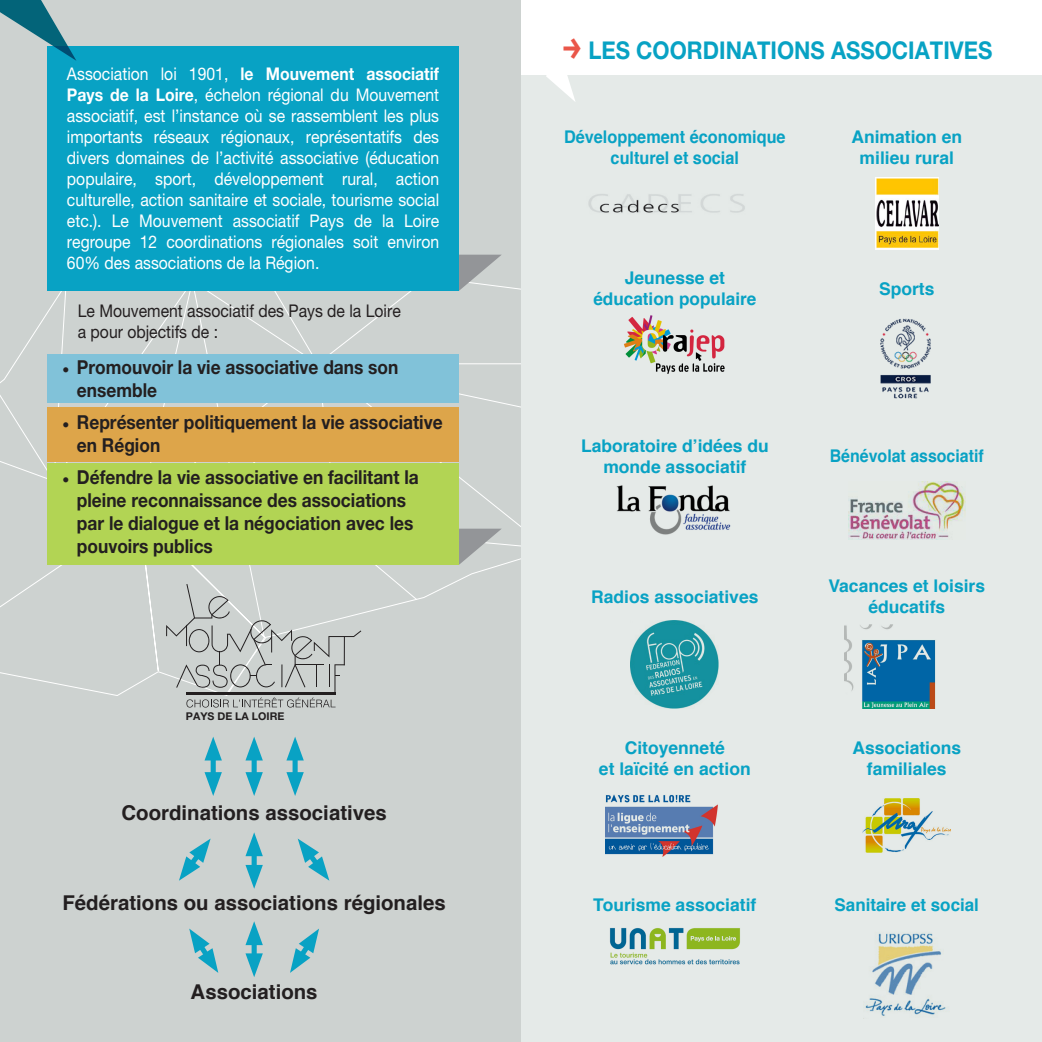
<style>
.page{position:relative;width:1042px;height:1042px;background:#fff}
.page>*{position:absolute;margin:0;border:0;box-sizing:border-box;transform-origin:0 0}
.t1{font:700 24.5px "Helvetica Neue LT Pro";color:#08a2c4;scale:.9 1}
.t2{font:700 20.47px "Helvetica";color:#231f20}
.t3{font:700 19.25px/23.1px "Helvetica Neue LT Pro";color:#231f20;scale:.9 1}
.t4{font:17.5px/21px "Helvetica Neue LT Pro";color:#fff;text-align:justify;scale:.9 1}
.t5{font:700 17.5px/21px "Helvetica";color:#08a2c4;text-align:center}
.t6{font:17.5px/21px "Helvetica Neue LT Pro";color:#231f20;scale:.9 1}
.t7{font:700 17.5px/21px "Helvetica";color:#08a2c4;text-align:center;scale:.93 1}
.t8{font:700 17.5px "Helvetica";color:#08a2c4;scale:.91 1}
.t9{font:700 10.67px "Helvetica Neue LT Pro";color:#231f20}
.s1{font-weight:700}
.s2{font-family:"Minion Pro";font-weight:400}
.s3{font-family:"Engel New Sans PRO";font-size:35px;color:#ea5649}
</style>
<div class="page">
<div style="left:0;top:0;width:521px;height:1042px;background:#cdd2d0"></div>
<svg style="left:0;top:254px;width:521px;height:441px"></svg>
<div style="left:47px;top:355px;width:412px;height:48px;background:#81c2d9"></div>
<div style="left:47px;top:407px;width:412px;height:54px;background:#dda54a"></div>
<div style="left:47px;top:464px;width:412px;height:101px;background:#b2d454"></div>
<div style="left:521px;top:76px;width:521px;height:966px;background:#e5eae8"></div>
<svg style="left:166px;top:584px;width:195px;height:123px"></svg>
<div style="left:252px;top:751px;width:5px;height:30px;background:#08a2c4"></div>
<svg style="left:245px;top:737px;width:18px;height:23px"></svg>
<svg style="left:245px;top:772px;width:18px;height:24px"></svg>
<div style="left:252px;top:847px;width:5px;height:27px;background:#08a2c4"></div>
<svg style="left:245px;top:832px;width:18px;height:24px"></svg>
<svg style="left:245px;top:865px;width:18px;height:24px"></svg>
<div style="left:252px;top:935px;width:5px;height:28px;background:#08a2c4"></div>
<svg style="left:245px;top:921px;width:18px;height:24px"></svg>
<svg style="left:245px;top:953px;width:18px;height:24px"></svg>
<div style="left:292px;top:751px;width:6px;height:30px;background:#08a2c4"></div>
<svg style="left:286px;top:737px;width:18px;height:23px"></svg>
<svg style="left:286px;top:772px;width:18px;height:24px"></svg>
<svg style="left:290px;top:928px;width:29px;height:45px"></svg>
<svg style="left:189px;top:928px;width:29px;height:45px"></svg>
<svg style="left:179px;top:838px;width:32px;height:42px"></svg>
<svg style="left:298px;top:839px;width:31px;height:41px"></svg>
<div style="left:211px;top:751px;width:5px;height:30px;background:#08a2c4"></div>
<svg style="left:204px;top:737px;width:18px;height:23px"></svg>
<svg style="left:204px;top:772px;width:18px;height:24px"></svg>
<svg style="left:459px;top:255px;width:43px;height:36px"></svg>
<svg style="left:459px;top:529px;width:43px;height:36px"></svg>
<img style="left:588px;top:194px;width:157px;height:19px">
<img style="left:875px;top:178px;width:63px;height:71px">
<img style="left:624px;top:315px;width:101px;height:59px">
<img style="left:880px;top:318px;width:51px;height:81px">
<img style="left:616px;top:485px;width:115px;height:50px">
<img style="left:848px;top:482px;width:117px;height:58px">
<img style="left:631px;top:620px;width:88px;height:88px">
<img style="left:844px;top:624px;width:92px;height:85px">
<img style="left:605px;top:794px;width:113px;height:62px">
<img style="left:863px;top:799px;width:88px;height:53px">
<img style="left:610px;top:928px;width:130px;height:37px">
<img style="left:865px;top:933px;width:81px;height:83px">
<svg style="left:546px;top:75px;width:29px;height:26px"></svg>
<div style="left:47px;top:46px;width:412px;height:245px;background:#08a2c4"></div>
<svg style="left:0;top:0;width:76px;height:61px"></svg>
<p class="t4" style="left:67px;top:63px;width:415px">Association loi 1901, <span class="s1">le Mouvement associatif Pays de la Loire</span>, échelon régional du Mouvement associatif, est l’instance où se rassemblent les plus importants réseaux régionaux, représentatifs des divers domaines de l’activité associative (éducation populaire, sport, développement rural, action culturelle, action sanitaire et sociale, tourisme social etc.). Le Mouvement associatif Pays de la Loire regroupe 12 coordinations régionales soit environ 60% des associations de la Région.</p>
<p class="t6" style="left:78px;top:300px;width:360px">Le Mouvement associatif des Pays de la Loire a pour objectifs de :</p>
<p class="t3" style="left:77px;top:355px;width:359px;text-indent:-15px"><span class="s2">•</span> Promouvoir la vie associative dans son ensemble</p>
<p class="t3" style="left:77px;top:410px;width:408px;text-indent:-15px"><span class="s2">•</span> Représenter politiquement la vie associative en Région</p>
<p class="t3" style="left:77px;top:465px;width:381px;text-indent:-15px"><span class="s2">•</span> Défendre la vie associative en facilitant la pleine reconnaissance des associations par le dialogue et la négociation avec les pouvoirs publics</p>
<p class="t9" style="left:186px;top:710px;width:100px">PAYS DE LA LOIRE</p>
<p class="t2" style="left:121px;top:796px;width:267px">Coordinations associatives</p>
<p class="t2" style="left:62px;top:886px;width:385px">Fédérations ou associations régionales</p>
<p class="t2" style="left:191px;top:975px;width:128px">Associations</p>
<h1 class="t1" style="left:561px;top:35px;width:481px"><span class="s3">&gt;</span> LES COORDINATIONS ASSOCIATIVES</h1>
<p class="t7" style="left:564px;top:126px;width:240px">Développement économique culturel et social</p>
<p class="t5" style="left:851px;top:126px;width:112px">Animation en milieu rural</p>
<p class="t5" style="left:593px;top:268px;width:164px">Jeunesse et éducation populaire</p>
<p class="t5" style="left:879px;top:278px;width:57px">Sports</p>
<p class="t5" style="left:581px;top:435px;width:189px">Laboratoire d’idées du monde associatif</p>
<p class="t8" style="left:830px;top:442px;width:171px">Bénévolat associatif</p>
<p class="t5" style="left:591px;top:586px;width:169px">Radios associatives</p>
<p class="t5" style="left:828px;top:576px;width:158px">Vacances et loisirs éducatifs</p>
<p class="t5" style="left:599px;top:737px;width:153px">Citoyenneté<br>et laïcité en action</p>
<p class="t5" style="left:852px;top:737px;width:110px">Associations familiales</p>
<p class="t5" style="left:593px;top:894px;width:165px">Tourisme associatif</p>
<p class="t5" style="left:834px;top:894px;width:146px">Sanitaire et social</p>
</div>
